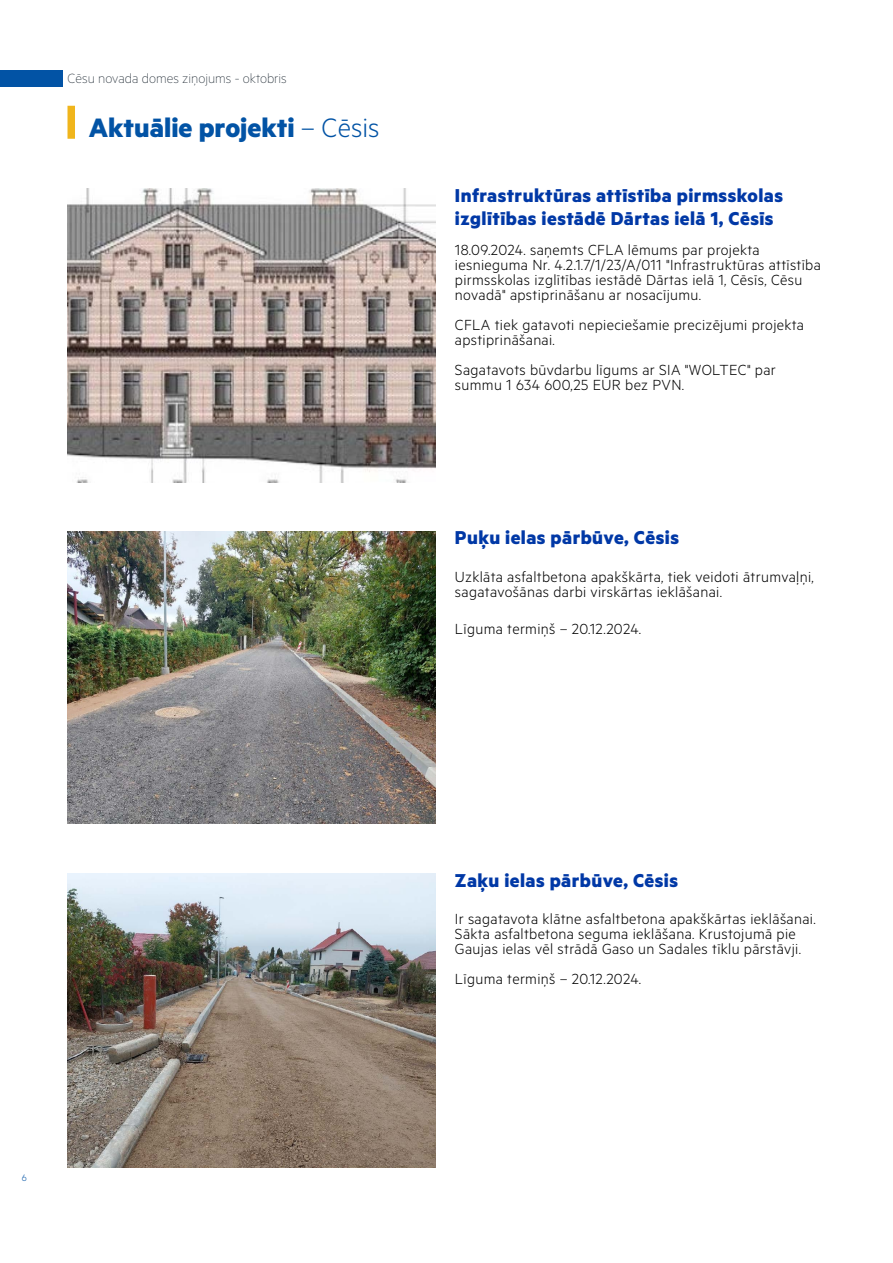
<style>
.page{position:relative;width:893px;height:1263px;background:#fff}
.page>*{position:absolute;margin:0;border:0;box-sizing:border-box;transform-origin:0 0}
.t1{font:700 30px "Metric";color:#0253a5}
.t2{font:700 21px/22.5px "Metric";letter-spacing:.02em;color:#0038a6}
.t3{font:300 16.5px/15px "Metric";letter-spacing:.02em;color:#000}
.t4{font:100 15px "Metric";color:#1b2630}
.t5{font:300 10.5px "Metric";color:#0253a5}
.s1{font-weight:300}
</style>
<div class="page">
<div style="left:0;top:70px;width:63px;height:17px;background:#0253a5"></div>
<div style="left:68px;top:106px;width:7px;height:33px;background:#f0b51c"></div>
<img style="left:68px;top:188px;width:367px;height:294px">
<img style="left:68px;top:531px;width:367px;height:292px">
<img style="left:68px;top:873px;width:367px;height:294px">
<p class="t4" style="left:68px;top:69px;width:221px">Cēsu novada domes ziņojums ‑ oktobris</p>
<h1 class="t1" style="left:89px;top:109px;width:292px">Aktuālie projekti <span class="s1">– Cēsis</span></h1>
<p class="t2" style="left:455px;top:184px;width:329px">Infrastruktūras attīstība pirmsskolas izglītības iestādē Dārtas ielā 1, Cēsīs</p>
<p class="t3" style="left:455px;top:241px;width:367px">18.09.2024. saņemts CFLA lēmums par projekta iesnieguma Nr. 4.2.1.7/1/23/A/011 "Infrastruktūras attīstība pirmsskolas izglītības iestādē Dārtas ielā 1, Cēsīs, Cēsu novadā" apstiprināšanu ar nosacījumu.</p>
<p class="t3" style="left:455px;top:316px;width:351px">CFLA tiek gatavoti nepieciešamie precizējumi projekta apstiprināšanai.</p>
<p class="t3" style="left:455px;top:361px;width:322px">Sagatavots būvdarbu līgums ar SIA "WOLTEC" par summu 1 634 600,25 EUR bez PVN.</p>
<p class="t2" style="left:455px;top:526px;width:226px">Puķu ielas pārbūve, Cēsis</p>
<p class="t3" style="left:455px;top:569px;width:360px">Uzklāta asfaltbetona apakškārta, tiek veidoti ātrumvaļņi, sagatavošānas darbi virskārtas ieklāšanai.</p>
<p class="t3" style="left:455px;top:621px;width:188px">Līguma termiņš – 20.12.2024.</p>
<p class="t5" style="left:22px;top:1171px;width:7px">6</p>
<p class="t2" style="left:455px;top:868px;width:225px">Zaķu ielas pārbūve, Cēsis</p>
<p class="t3" style="left:455px;top:911px;width:362px">Ir sagatavota klātne asfaltbetona apakškārtas ieklāšanai.<br>Sākta asfaltbetona seguma ieklāšana. Krustojumā pie<br>Gaujas ielas vēl strādā Gaso un Sadales tīklu pārstāvji.</p>
<p class="t3" style="left:455px;top:971px;width:188px">Līguma termiņš – 20.12.2024.</p>
</div>
